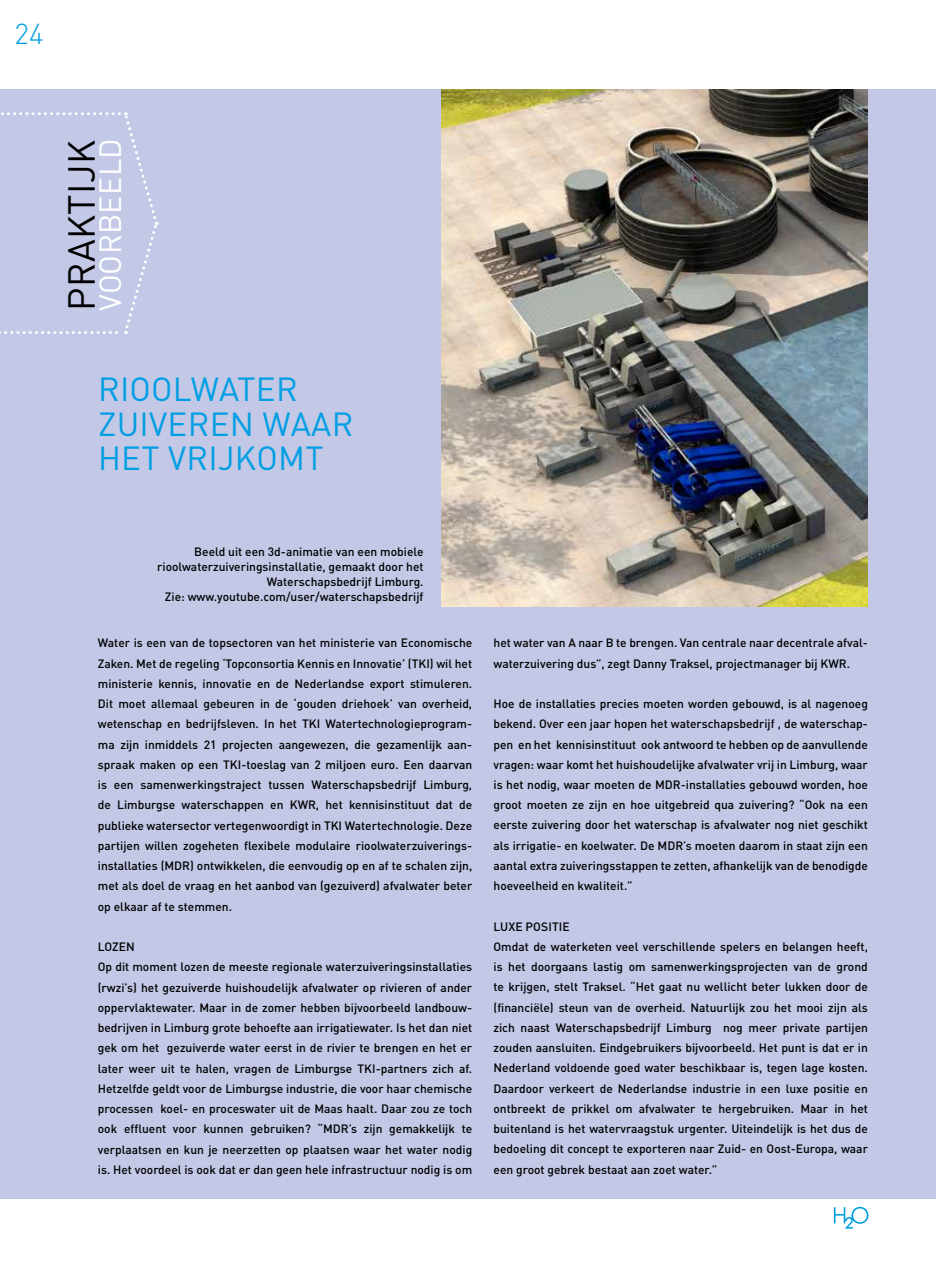
<style>
.page{position:relative;width:936px;height:1263px;background:#fff}
.page>*{position:absolute;margin:0;border:0;box-sizing:border-box;transform-origin:0 0}
.t1{font:37.2px "DIN Pro";letter-spacing:.01em;color:#000}
.t2{font:33px/34.5px "DIN Pro";letter-spacing:.01em;color:#009ee3}
.t3{font:30.45px "DIN Pro";letter-spacing:.01em;color:#fff}
.t4{font:300 28.5px "DIN Pro";color:#009ee3}
.t5{font:500 12px/20.2px "DIN Pro";color:#000}
</style>
<div class="page">
<svg style="left:833px;top:1207px;width:35px;height:21px"></svg>
<div style="left:0;top:89px;width:935px;height:1110px;background:#c2c8e6"></div>
<img style="left:441px;top:89px;width:426px;height:518px">
<svg style="left:0;top:112px;width:159px;height:222px"></svg>
<h3 class="t4" style="left:15px;top:12px;width:31px">24</h3>
<h1 class="t1" style="left:52px;top:311px;width:172px;rotate:-90deg">PRAKTIJK</h1>
<h3 class="t3" style="left:86px;top:311px;width:174px;rotate:-90deg">VOORBEELD</h3>
<h2 class="t2" style="left:98px;top:369px;width:257px">RIOOLWATER<br>ZUIVEREN WAAR<br>HET VRIJKOMT</h2>
<p class="t5" style="left:157px;top:543px;width:268px;line-height:15px;text-align:right">Beeld uit een 3d-animatie van een mobiele rioolwaterzuiveringsinstallatie, gemaakt door het Waterschapsbedrijf Limburg.<br>Zie: www.youtube.com/user/waterschapsbedrijf</p>
<p class="t5" style="left:98px;top:632px;width:376px;text-align:justify">Water is een van de topsectoren van het ministerie van Economische Zaken. Met de regeling ‘Topconsortia Kennis en Innovatie’ (TKI) wil het ministerie kennis, innovatie en de Nederlandse export stimuleren.<br>Dit moet allemaal gebeuren in de ‘gouden driehoek’ van overheid, wetenschap en bedrijfsleven. In het TKI Watertechnologieprogram&shy;ma zijn inmiddels 21 projecten aangewezen, die gezamenlijk aan&shy;spraak maken op een TKI-toeslag van 2 miljoen euro. Een daarvan is een samenwerkingstraject tussen Waterschapsbedrijf Limburg, de -Limburgse waterschappen en KWR, het kennisinstituut dat de publieke watersector vertegenwoordigt in TKI Watertechnologie. Deze partijen willen zogeheten flexibele modulaire rioolwaterzuiverings&shy;installaties (MDR) ontwikkelen, die eenvoudig op en af te schalen zijn, met als doel de vraag en het aanbod van (gezuiverd) afvalwater beter op elkaar af te stemmen.</p>
<p class="t5" style="left:98px;top:935px;width:376px">Lozen<br>Op dit moment lozen de meeste regionale waterzuiveringsinstallaties (rwzi’s) het gezuiverde huishoudelijk afvalwater op rivieren of ander oppervlaktewater. Maar in de zomer hebben bijvoorbeeld landbouw&shy;bedrijven in Limburg grote behoefte aan irrigatiewater. Is het dan niet gek om het gezuiverde water eerst in de rivier te brengen en het er later weer uit te halen, vragen de Limburgse TKI-partners zich af.<br>Hetzelfde geldt voor de Limburgse industrie, die voor haar chemische processen koel- en proceswater uit de Maas haalt. Daar zou ze toch ook effluent voor kunnen gebruiken? “MDR’s zijn gemakkelijk te verplaatsen en kun je neerzetten op plaatsen waar het water nodig is. Het voordeel is ook dat er dan geen hele infrastructuur nodig is om</p>
<p class="t5" style="left:493px;top:631px;width:376px">het water van A naar B te brengen. Van centrale naar decentrale afval&shy;waterzuivering dus”, zegt Danny Traksel, projectmanager bij KWR.</p>
<p class="t5" style="left:493px;top:692px;width:376px;text-align:justify">Hoe de installaties precies moeten worden gebouwd, is al nagenoeg bekend. Over een jaar hopen het waterschapsbedrijf , de waterschap&shy;pen en het kennisinstituut ook antwoord te hebben op de aanvullende vragen: waar komt het huishoudelijke afvalwater vrij in Limburg, waar is het nodig, waar moeten de MDR-installaties gebouwd worden, hoe groot moeten ze zijn en hoe uitgebreid qua zuivering? “Ook na een eerste zuivering door het waterschap is afvalwater nog niet geschikt als irrigatie- en koelwater. De MDR’s moeten daarom in staat zijn een aantal extra zuiveringsstappen te zetten, afhankelijk van de benodigde hoeveelheid en kwaliteit.”</p>
<p class="t5" style="left:493px;top:915px;width:376px">Luxe positie<br>Omdat de waterketen veel verschillende spelers en belangen heeft, is het doorgaans lastig om samenwerkingsprojecten van de grond te krijgen, stelt Traksel. “Het gaat nu wellicht beter lukken door de (financiële) steun van de overheid. Natuurlijk zou het mooi zijn als zich naast Waterschapsbedrijf Limburg nog meer private partijen zouden aansluiten. Eindgebruikers bijvoorbeeld. Het punt is dat er in Nederland voldoende goed water beschikbaar is, tegen lage kosten.<br>Daardoor verkeert de Nederlandse industrie in een luxe positie en ontbreekt de prikkel om afvalwater te hergebruiken. Maar in het buitenland is het watervraagstuk urgenter. Uiteindelijk is het dus de bedoeling dit concept te exporteren naar Zuid- en Oost-Europa, waar een groot gebrek bestaat aan zoet water.”</p>
</div>
